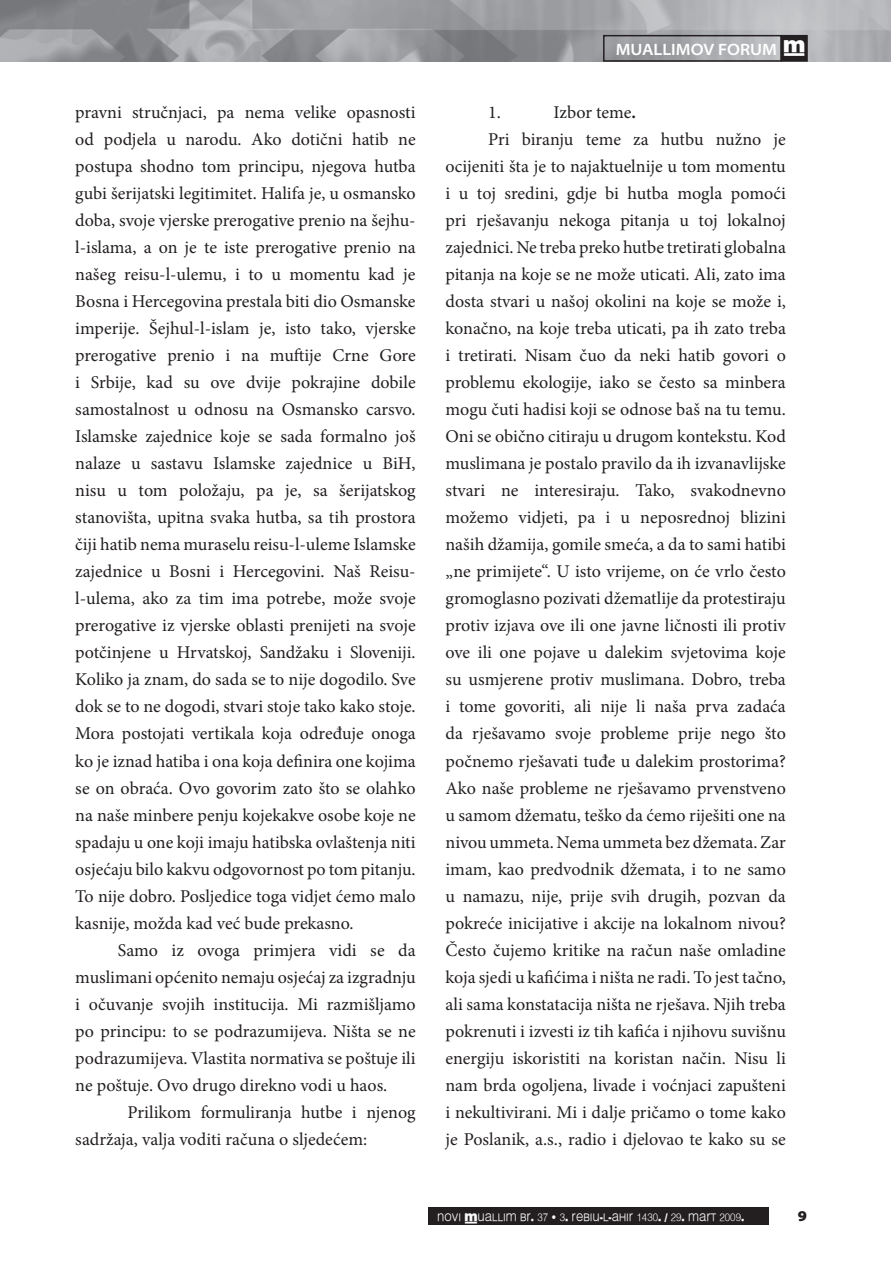
<style>
.page{position:relative;width:891px;height:1261px;background:#fff}
.page>*{position:absolute;margin:0;border:0;box-sizing:border-box;transform-origin:0 0}
.t1{font:18px/27px "Minion Pro";color:#231f20;text-align:justify}
.t2{font:600 semi-expanded 16.5px "Myriad Pro";color:#fff}
.t3{font:900 semi-expanded 15px "Myriad Pro";color:#231f20}
.t4{font:10.8px "Muallim";color:#f9f9f9;scale:.91 1}
.s1{font-family:"Muallim";font-weight:400;font-stretch:normal}
.s2{font-weight:700}
</style>
<div class="page">
<img style="left:0;top:0;width:890px;height:61px">
<div style="left:603px;top:35px;width:178px;height:27px;border:2px solid #231f20"></div>
<div style="left:781px;top:36px;width:26px;height:25px;background:#231f20"></div>
<div style="left:781px;top:35px;width:26px;height:27px;border:2px solid #231f20"></div>
<div style="left:428px;top:1206px;width:340px;height:18px;background:#231f20"></div>
<p class="t1" style="left:75px;top:99px;width:342px">pravni stručnjaci, pa nema velike opasnosti od podjela u narodu. Ako dotični hatib ne postupa shodno tom principu, njegova hutba gubi šerijatski legitimitet. Halifa je, u osmansko doba, svoje vjerske prerogative prenio na šejhu&shy;l-islama, a on je te iste prerogative prenio na našeg reisu-l-ulemu, i to u momentu kad je Bosna i Hercegovina prestala biti dio Osmanske imperije. Šejhul-l-islam je, isto tako, vjerske prerogative prenio i na muftije Crne Gore i Srbije, kad su ove dvije pokrajine dobile samostalnost u odnosu na Osmansko carsvo.<br>Islamske zajednice koje se sada formalno još nalaze u sastavu Islamske zajednice u BiH, nisu u tom položaju, pa je, sa šerijatskog stanovišta, upitna svaka hutba, sa tih prostora čiji hatib nema muraselu reisu-l-uleme Islamske zajednice u Bosni i Hercegovini. Naš Reisu&shy;l-ulema, ako za tim ima potrebe, može svoje prerogative iz vjerske oblasti prenijeti na svoje potčinjene u Hrvatskoj, Sandžaku i Sloveniji.<br>Koliko ja znam, do sada se to nije dogodilo. Sve dok se to ne dogodi, stvari stoje tako kako stoje.<br>Mora postojati vertikala koja određuje onoga ko je iznad hatiba i ona koja definira one kojima se on obraća. Ovo govorim zato što se olahko na naše minbere penju kojekakve osobe koje ne spadaju u one koji imaju hatibska ovlaštenja niti osjećaju bilo kakvu odgovornost po tom pitanju.<br>To nije dobro. Posljedice toga vidjet ćemo malo kasnije, možda kad već bude prekasno.</p>
<p class="t1" style="left:75px;top:936px;width:342px;text-indent:43px">Samo iz ovoga primjera vidi se da muslimani općenito nemaju osjećaj za izgradnju i očuvanje svojih institucija. Mi razmišljamo po principu: to se podrazumijeva. Ništa se ne podrazumijeva. Vlastita normativa se poštuje ili ne poštuje. Ovo drugo direkno vodi u haos.</p>
<p class="t1" style="left:75px;top:1098px;width:342px;text-indent:52px">Prilikom formuliranja hutbe i njenog sadržaja, valja voditi računa o sljedećem:</p>
<p class="t2" style="left:615px;top:40px;width:191px">MUALLIMOV FORUM <span class="s1">†</span></p>
<p class="t1" style="left:488px;top:99px;width:14px">1.</p>
<p class="t1" style="left:553px;top:99px;width:84px">Izbor teme<span class="s2">.</span></p>
<p class="t1" style="left:488px;top:126px;width:299px">Pri biranju teme za hutbu nužno je</p>
<p class="t1" style="left:445px;top:153px;width:342px">ocijeniti šta je to najaktuelnije u tom momentu</p>
<p class="t1" style="left:445px;top:180px;width:342px">i u toj sredini, gdje bi hutba mogla pomoći</p>
<p class="t1" style="left:445px;top:207px;width:342px">pri rješavanju nekoga pitanja u toj lokalnoj</p>
<p class="t1" style="left:445px;top:234px;width:342px">zajednici. Ne treba preko hutbe tretirati globalna</p>
<p class="t1" style="left:445px;top:261px;width:342px">pitanja na koje se ne može uticati. Ali, zato ima</p>
<p class="t1" style="left:445px;top:288px;width:342px">dosta stvari u našoj okolini na koje se može i,</p>
<p class="t1" style="left:445px;top:315px;width:342px">konačno, na koje treba uticati, pa ih zato treba</p>
<p class="t1" style="left:445px;top:342px;width:342px">i tretirati. Nisam čuo da neki hatib govori o</p>
<p class="t1" style="left:445px;top:369px;width:342px">problemu ekologije, iako se često sa minbera</p>
<p class="t1" style="left:445px;top:396px;width:342px">mogu čuti hadisi koji se odnose baš na tu temu.</p>
<p class="t1" style="left:445px;top:423px;width:342px">Oni se obično citiraju u drugom kontekstu. Kod</p>
<p class="t1" style="left:445px;top:450px;width:342px">muslimana je postalo pravilo da ih izvanavlijske</p>
<p class="t1" style="left:445px;top:477px;width:342px">stvari ne interesiraju. Tako, svakodnevno</p>
<p class="t1" style="left:445px;top:504px;width:342px">možemo vidjeti, pa i u neposrednoj blizini</p>
<p class="t1" style="left:445px;top:531px;width:342px">naših džamija, gomile smeća, a da to sami hatibi</p>
<p class="t1" style="left:445px;top:558px;width:342px">„ne primijete“. U isto vrijeme, on će vrlo često</p>
<p class="t1" style="left:445px;top:585px;width:342px">gromoglasno pozivati džematlije da protestiraju</p>
<p class="t1" style="left:445px;top:612px;width:342px">protiv izjava ove ili one javne ličnosti ili protiv</p>
<p class="t1" style="left:445px;top:639px;width:342px">ove ili one pojave u dalekim svjetovima koje</p>
<p class="t1" style="left:445px;top:666px;width:342px">su usmjerene protiv muslimana. Dobro, treba</p>
<p class="t1" style="left:445px;top:693px;width:342px">i tome govoriti, ali nije li naša prva zadaća</p>
<p class="t1" style="left:445px;top:720px;width:342px">da rješavamo svoje probleme prije nego što</p>
<p class="t1" style="left:445px;top:747px;width:342px">počnemo rješavati tuđe u dalekim prostorima?</p>
<p class="t1" style="left:445px;top:774px;width:342px">Ako naše probleme ne rješavamo prvenstveno</p>
<p class="t1" style="left:445px;top:801px;width:342px">u samom džematu, teško da ćemo riješiti one na</p>
<p class="t1" style="left:445px;top:828px;width:342px">nivou ummeta. Nema ummeta bez džemata. Zar</p>
<p class="t1" style="left:445px;top:855px;width:342px">imam, kao predvodnik džemata, i to ne samo</p>
<p class="t1" style="left:445px;top:882px;width:342px">u namazu, nije, prije svih drugih, pozvan da</p>
<p class="t1" style="left:445px;top:909px;width:342px">pokreće inicijative i akcije na lokalnom nivou?</p>
<p class="t1" style="left:445px;top:936px;width:342px">Često čujemo kritike na račun naše omladine</p>
<p class="t1" style="left:445px;top:963px;width:342px">koja sjedi u kafićima i ništa ne radi. To jest tačno,</p>
<p class="t1" style="left:445px;top:990px;width:342px">ali sama konstatacija ništa ne rješava. Njih treba</p>
<p class="t1" style="left:445px;top:1017px;width:342px">pokrenuti i izvesti iz tih kafića i njihovu suvišnu</p>
<p class="t1" style="left:445px;top:1044px;width:342px">energiju iskoristiti na koristan način. Nisu li</p>
<p class="t1" style="left:445px;top:1071px;width:342px">nam brda ogoljena, livade i voćnjaci zapušteni</p>
<p class="t1" style="left:445px;top:1098px;width:342px">i nekultivirani. Mi i dalje pričamo o tome kako</p>
<p class="t1" style="left:445px;top:1125px;width:342px">je Poslanik, a.s., radio i djelovao te kako su se</p>
<p class="t4" style="left:437px;top:1209px;width:339px">NOVI †UALLIM BR. 37 • 3. REBIU-L-AHIR 1430. / 29. MART 2009.</p>
<p class="t3" style="left:797px;top:1206px;width:11px">9</p>
</div>
